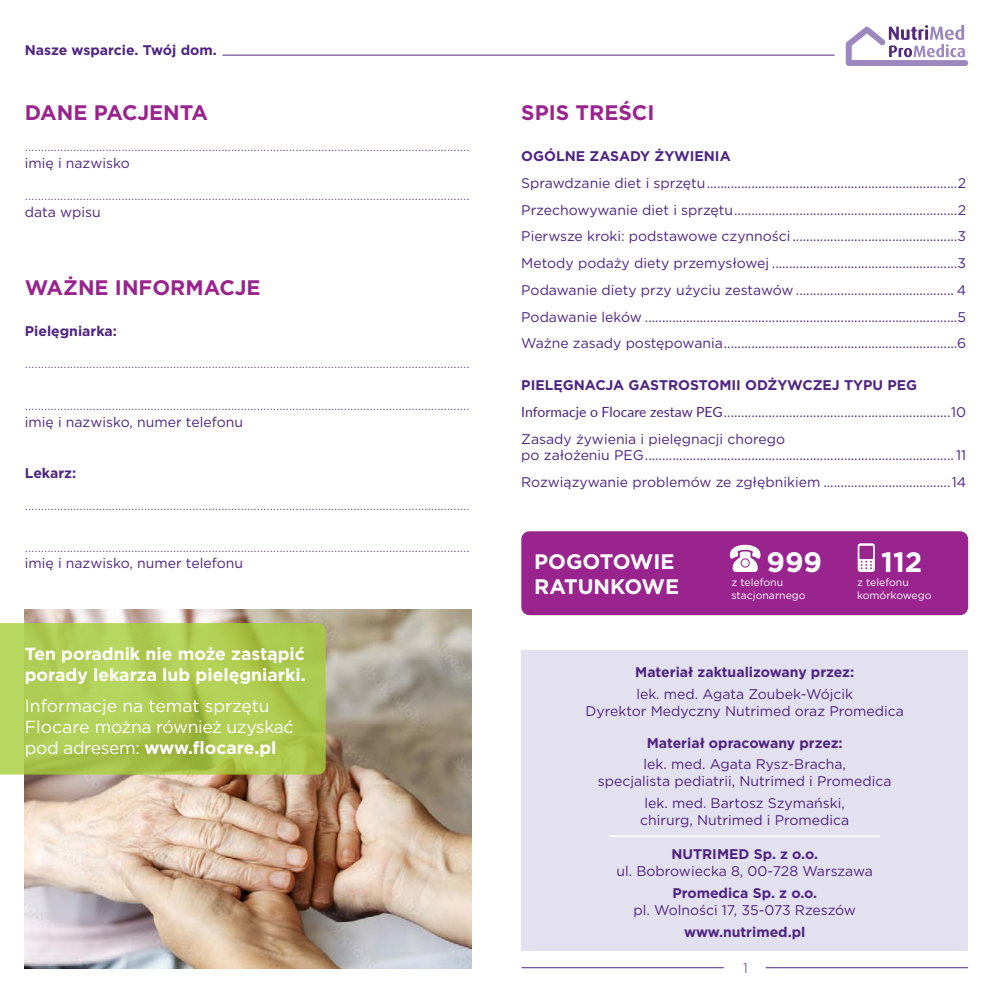
<style>
.page{position:relative;width:993px;height:993px;background:#fff}
.page>*{position:absolute;margin:0;border:0;box-sizing:border-box;transform-origin:0 0}
.t1{font:700 28px "Gotham";color:#fff}
.t2{font:700 21px "Gotham";color:#99248e}
.t3{font:700 21px/25.2px "Gotham";color:#fff}
.t4{font:17.5px/21px "Gotham";letter-spacing:-.01em;color:#fff}
.t5{font:700 17.5px/21px "Gotham";color:#fff}
.t6{font:14px/16.8px "Gotham";color:#4e2582;text-align:center}
.t7{font:300 14px/16.8px "Gotham";color:#4e2582}
.t8{font:700 14px "Gotham";color:#4e2582}
.t9{font:10.5px/12.6px "Gotham";color:#fff}
.s1{font-weight:400}
.s2{font-weight:700}
.s3{font-family:"Lato"}
</style>
<div class="page">
<div style="left:521px;top:650px;width:446px;height:300px;background:#e3e0ef"></div>
<img style="left:25px;top:609px;width:446px;height:358px">
<hr style="left:223px;top:55px;width:611px;height:1px;background:#4e2582">
<hr style="left:765px;top:966px;width:202px;height:1px;background:#4e2582">
<hr style="left:521px;top:966px;width:202px;height:1px;background:#4e2582">
<hr style="left:610px;top:835px;width:269px;height:1px;background:#fff">
<svg style="left:0;top:623px;width:325px;height:151px;background:#adca51"></svg>
<div style="left:521px;top:531px;width:446px;height:84px;background:#99248e;border-radius:8px"></div>
<svg style="left:729px;top:544px;width:32px;height:27px"></svg>
<svg style="left:857px;top:543px;width:17px;height:28px"></svg>
<svg style="left:845px;top:25px;width:122px;height:41px"></svg>
<p class="t8" style="left:25px;top:41px;width:193px">Nasze wsparcie. Twój dom.</p>
<p class="t2" style="left:25px;top:98px;width:185px">DANE PACJENTA</p>
<p class="t7" style="left:25px;top:137px;width:446px">.......................................................................................................................................... <span class="s1">imię i nazwisko</span></p>
<p class="t7" style="left:25px;top:186px;width:446px">.......................................................................................................................................... <span class="s1">data wpisu</span></p>
<p class="t2" style="left:25px;top:273px;width:237px">WAŻNE INFORMACJE</p>
<p class="t8" style="left:25px;top:322px;width:94px">Pielęgniarka:</p>
<p class="t7" style="left:25px;top:354px;width:446px">..........................................................................................................................................</p>
<p class="t7" style="left:25px;top:396px;width:446px">.......................................................................................................................................... <span class="s1">imię i nazwisko, numer telefonu</span></p>
<p class="t8" style="left:25px;top:464px;width:53px">Lekarz:</p>
<p class="t7" style="left:25px;top:496px;width:446px">..........................................................................................................................................</p>
<p class="t7" style="left:25px;top:537px;width:446px">.......................................................................................................................................... <span class="s1">imię i nazwisko, numer telefonu</span></p>
<p class="t5" style="left:25px;top:643px;width:282px">Ten poradnik nie może zastąpić porady lekarza lub pielęgniarki.</p>
<p class="t4" style="left:25px;top:694px;width:270px">Informacje na temat sprzętu<br>Flocare można również uzyskać pod adresem: <span class="s2">www.flocare.pl</span></p>
<p class="t2" style="left:521px;top:98px;width:135px">SPIS TREŚCI</p>
<p class="t8" style="left:521px;top:147px;width:211px">OGÓLNE ZASADY ŻYWIENIA</p>
<p class="t6" style="left:521px;top:174px;width:446px">Sprawdzanie diet i sprzętu.........................................................................2</p>
<p class="t6" style="left:521px;top:201px;width:446px">Przechowywanie diet i sprzętu.................................................................2</p>
<p class="t6" style="left:521px;top:228px;width:446px">Pierwsze kroki: podstawowe czynności ................................................3</p>
<p class="t6" style="left:521px;top:254px;width:446px">Metody podaży diety przemysłowej ......................................................3</p>
<p class="t6" style="left:521px;top:281px;width:446px">Podawanie diety przy użyciu zestawów .............................................. 4</p>
<p class="t6" style="left:521px;top:308px;width:446px">Podawanie leków ...........................................................................................5</p>
<p class="t6" style="left:521px;top:334px;width:446px">Ważne zasady postępowania....................................................................6</p>
<p class="t8" style="left:521px;top:375px;width:397px">PIELĘGNACJA GASTROSTOMII ODŻYWCZEJ TYPU PEG</p>
<p class="t6" style="left:521px;top:403px;width:446px"><span class="s3">Informacje o Flocare zestaw PEG</span>..................................................................10</p>
<p class="t6" style="left:521px;top:429px;width:446px;text-align:left">Zasady żywienia i pielęgnacji chorego<br>po założeniu PEG.......................................................................................... 11</p>
<p class="t6" style="left:521px;top:473px;width:446px">Rozwiązywanie problemów ze zgłębnikiem .....................................14</p>
<p class="t3" style="left:534px;top:548px;width:146px">POGOTOWIE<br>RATUNKOWE</p>
<p class="t1" style="left:766px;top:543px;width:57px">999</p>
<p class="t1" style="left:881px;top:543px;width:43px">112</p>
<p class="t9" style="left:731px;top:575px;width:76px">z telefonu stacjonarnego</p>
<p class="t9" style="left:856px;top:575px;width:76px">z telefonu komórkowego</p>
<p class="t8" style="left:635px;top:662px;width:220px">Materiał zaktualizowany przez:</p>
<p class="t6" style="left:585px;top:685px;width:319px">lek. med. Agata Zoubek-Wójcik<br>Dyrektor Medyczny Nutrimed oraz Promedica</p>
<p class="t8" style="left:646px;top:733px;width:197px">Materiał opracowany przez:</p>
<p class="t6" style="left:597px;top:755px;width:295px">lek. med. Agata Rysz-Bracha,<br>specjalista pediatrii, Nutrimed i Promedica</p>
<p class="t6" style="left:640px;top:794px;width:211px">lek. med. Bartosz Szymański, chirurg, Nutrimed i Promedica</p>
<p class="t6" style="left:616px;top:845px;width:258px"><span class="s2">NUTRIMED Sp. z o.o.<br></span>ul. Bobrowiecka 8, 00-728 Warszawa</p>
<p class="t6" style="left:633px;top:884px;width:224px"><span class="s2">Promedica Sp. z o.o.<br></span>pl. Wolności 17, 35-073 Rzeszów</p>
<p class="t8" style="left:683px;top:922px;width:123px">www.nutrimed.pl</p>
<p class="t7" style="left:742px;top:959px;width:6px">1</p>
</div>
